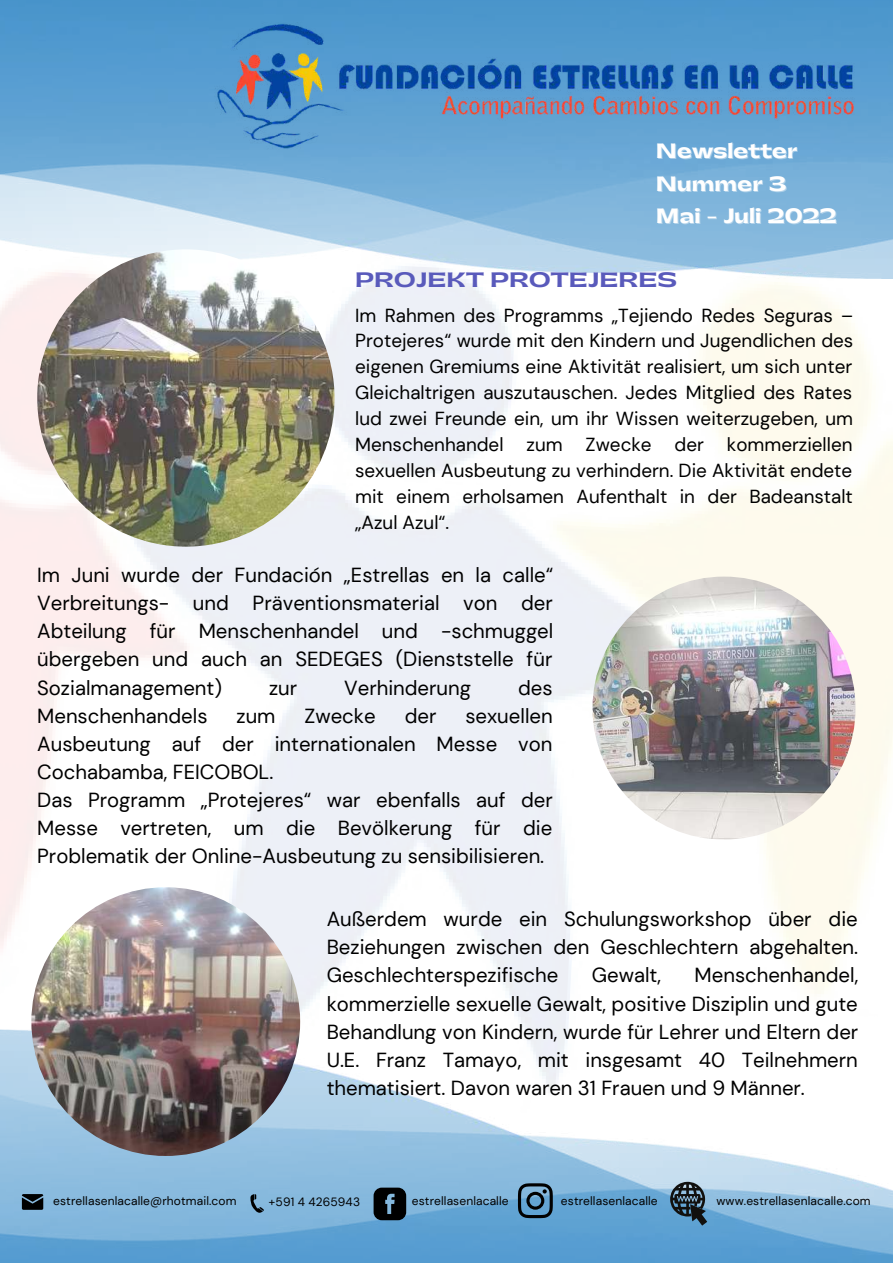
<style>
.page{position:relative;width:893px;height:1264px;background:#fff}
.page>*{position:absolute;margin:0;border:0;box-sizing:border-box;transform-origin:0 0}
.t1{font:20.4px/28px "DM Sans";color:#000;text-align:justify}
.t2{font:800 19.5px/32.5px "Gatwick";letter-spacing:.01em;color:#fff}
.t3{font:800 19.5px "Gatwick";letter-spacing:.01em;color:#595abb}
.t4{font:18.9px/25.8px "DM Sans";color:#000;text-align:justify}
.t5{font:12px "DM Sans";letter-spacing:.01em;color:#000}
</style>
<div class="page">
<img style="left:0;top:1224px;width:892px;height:38px">
<img style="left:0;top:0;width:892px;height:89px">
<svg style="left:670px;top:1224px;width:37px;height:1px"></svg>
<img style="left:203px;top:11px;width:669px;height:78px">
<img style="left:0;top:89px;width:892px;height:1135px">
<img style="left:37px;top:249px;width:297px;height:297px;border-radius:50%">
<img style="left:592px;top:576px;width:263px;height:263px;border-radius:50%">
<img style="left:31px;top:887px;width:269px;height:268px;border-radius:50%">
<p class="t2" style="left:656px;top:135px;width:182px">Newsletter<br>Nummer 3<br>Mai - Juli 2022</p>
<p class="t3" style="left:355px;top:270px;width:323px">PROJEKT PROTEJERES</p>
<p class="t4" style="left:355px;top:302px;width:499px">Im Rahmen des Programms „Tejiendo Redes Seguras – Protejeres“ wurde mit den Kindern und Jugendlichen des eigenen Gremiums eine Aktivität realisiert, um sich unter Gleichaltrigen auszutauschen. Jedes Mitglied des Rates lud zwei Freunde ein, um ihr Wissen weiterzugeben, um Menschenhandel zum Zwecke der kommerziellen sexuellen Ausbeutung zu verhindern. Die Aktivität endete mit einem erholsamen Aufenthalt in der Badeanstalt „Azul Azul“.</p>
<p class="t1" style="left:37px;top:561px;width:517px">Im Juni wurde der Fundación „Estrellas en la calle“ Verbreitungs- und Präventionsmaterial von der Abteilung für Menschenhandel und -schmuggel übergeben und auch an SEDEGES (Dienststelle für Sozialmanagement)</p>
<p class="t1" style="left:269px;top:673px;width:30px">zur</p>
<p class="t1" style="left:344px;top:673px;width:128px">Verhinderung</p>
<p class="t1" style="left:518px;top:673px;width:36px">des</p>
<p class="t1" style="left:37px;top:701px;width:517px;text-align:left;text-indent:428px">sexuellen Ausbeutung auf der internationalen Messe von Cochabamba, FEICOBOL.<br>Das Programm „Protejeres“ war ebenfalls auf der Messe vertreten, um die Bevölkerung für die Problematik der Online-Ausbeutung zu sensibilisieren.</p>
<p class="t1" style="left:37px;top:701px;width:172px">Menschenhandels</p>
<p class="t1" style="left:236px;top:701px;width:41px">zum</p>
<p class="t1" style="left:304px;top:701px;width:73px">Zwecke</p>
<p class="t1" style="left:404px;top:701px;width:33px">der</p>
<p class="t1" style="left:326px;top:905px;width:533px">Außerdem wurde ein Schulungsworkshop über die Beziehungen zwischen den Geschlechtern abgehalten.<br>Geschlechterspezifische</p>
<p class="t1" style="left:326px;top:961px;width:533px;text-indent:368px">Menschenhandel, kommerzielle sexuelle Gewalt, positive Disziplin und gute Behandlung von Kindern, wurde für Lehrer und Eltern der U.E. Franz Tamayo, mit insgesamt 40 Teilnehmern thematisiert. Davon waren 31 Frauen und 9 Männer.</p>
<p class="t1" style="left:591px;top:961px;width:71px">Gewalt,</p>
<p class="t5" style="left:53px;top:1193px;width:185px">estrellasenlacalle@rhotmail.com</p>
<p class="t5" style="left:268px;top:1194px;width:93px">+591 4 4265943</p>
<p class="t5" style="left:412px;top:1193px;width:98px">estrellasenlacalle</p>
<p class="t5" style="left:561px;top:1193px;width:98px">estrellasenlacalle</p>
<p class="t5" style="left:716px;top:1193px;width:156px">www.estrellasenlacalle.com</p>
</div>
